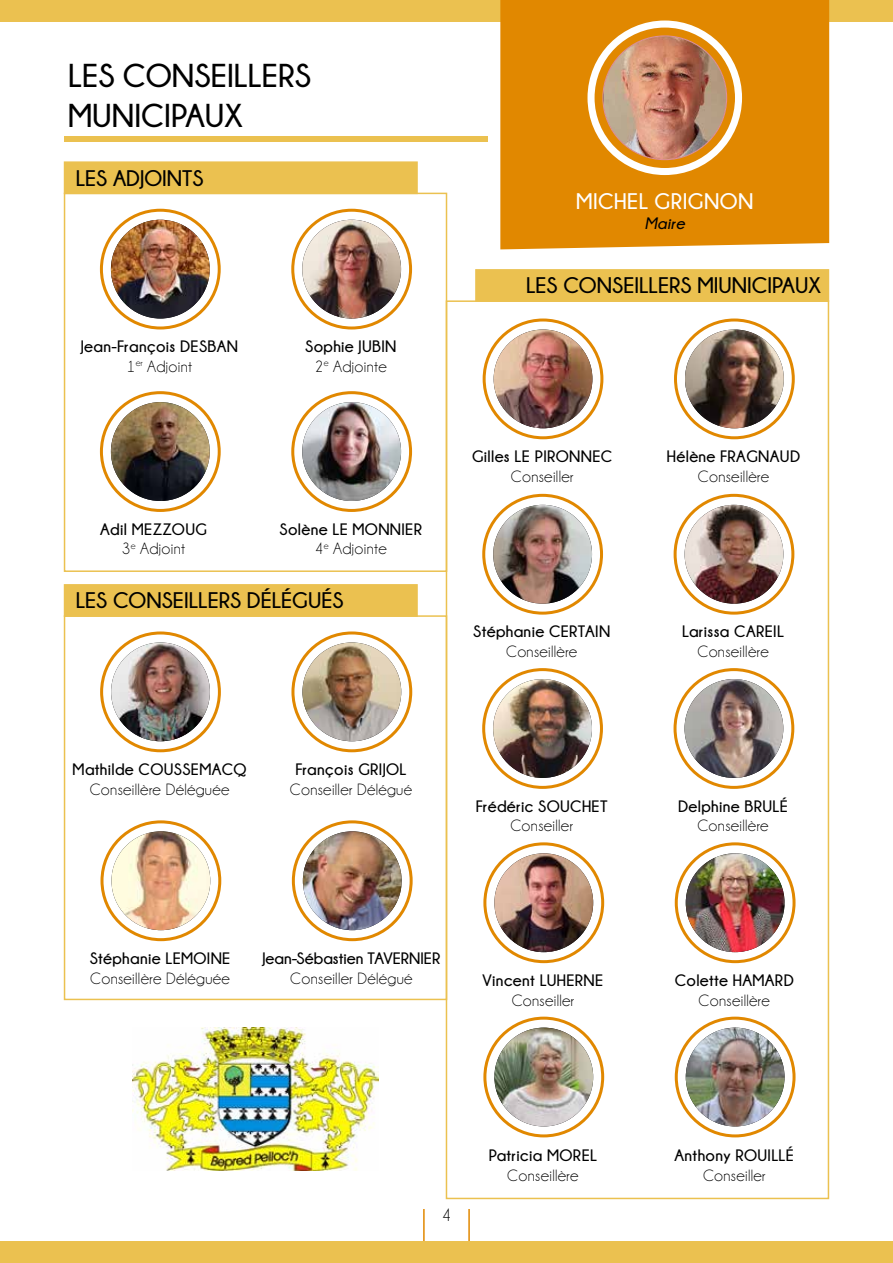
<style>
.page{position:relative;width:893px;height:1263px;background:#fff}
.page>*{position:absolute;margin:0;border:0;box-sizing:border-box;transform-origin:0 0}
.t1{font:700 33px/39.6px "Champagne&Limousines";color:#000}
.t2{font:700 22.5px "Champagne&Limousines";color:#000}
.t3{font:700 22.5px "Champagne&Limousines";letter-spacing:.02em;color:#fff}
.t4{font:18px "Champagne&Limousines";color:#000}
.t5{font:700 16.5px/19.8px "Champagne&Limousines";letter-spacing:.02em;color:#000;text-align:center}
.t6{font:16.5px "Champagne&Limousines";letter-spacing:.02em;color:#000}
.t7{font:700 16.5px "Champagne&Limousines";color:#000}
.t8{font:italic 700 16.5px "Champagne&Limousines";letter-spacing:.02em;color:#000}
.s1{font-weight:400}
</style>
<div class="page">
<div style="left:64px;top:136px;width:423px;height:6px;background:#ebc150"></div>
<hr style="left:423px;top:1209px;width:2px;height:54px;background:#e18800">
<hr style="left:468px;top:1209px;width:2px;height:54px;background:#e18800">
<div style="left:0;top:0;width:893px;height:21px;background:#ebc150"></div>
<div style="left:0;top:1242px;width:893px;height:21px;background:#ebc150"></div>
<div style="left:64px;top:161px;width:354px;height:33px;background:#ebc150;border:2px solid #ebc150"></div>
<div style="left:64px;top:584px;width:354px;height:33px;background:#ebc150;border:2px solid #ebc150"></div>
<div style="left:475px;top:269px;width:354px;height:33px;background:#ebc150;border:2px solid #ebc150"></div>
<img style="left:111px;top:220px;width:99px;height:98px;border-radius:49px">
<img style="left:111px;top:642px;width:99px;height:99px;border-radius:49px">
<img style="left:494px;top:329px;width:98px;height:99px;border-radius:49px">
<img style="left:493px;top:679px;width:99px;height:99px;border-radius:49px">
<img style="left:302px;top:220px;width:99px;height:98px;border-radius:49px">
<img style="left:302px;top:642px;width:99px;height:99px;border-radius:49px">
<img style="left:685px;top:329px;width:99px;height:99px;border-radius:49px">
<img style="left:684px;top:679px;width:99px;height:99px;border-radius:49px">
<img style="left:111px;top:402px;width:99px;height:99px;border-radius:49px">
<img style="left:111px;top:831px;width:99px;height:99px;border-radius:49px">
<img style="left:493px;top:505px;width:99px;height:99px;border-radius:49px">
<img style="left:494px;top:853px;width:99px;height:99px;border-radius:49px">
<img style="left:494px;top:1028px;width:99px;height:98px;border-radius:49px">
<img style="left:302px;top:402px;width:99px;height:99px;border-radius:49px">
<img style="left:303px;top:831px;width:99px;height:99px;border-radius:49px">
<img style="left:685px;top:505px;width:98px;height:99px;border-radius:49px">
<img style="left:686px;top:853px;width:98px;height:99px;border-radius:49px">
<img style="left:686px;top:1028px;width:98px;height:98px;border-radius:49px">
<div style="left:100px;top:209px;width:121px;height:120px;border:3px solid #e18800;border-radius:50%"></div>
<div style="left:100px;top:631px;width:121px;height:121px;border:3px solid #e18800;border-radius:50%"></div>
<div style="left:483px;top:318px;width:120px;height:121px;border:3px solid #e18800;border-radius:50%"></div>
<div style="left:482px;top:668px;width:121px;height:121px;border:3px solid #e18800;border-radius:50%"></div>
<div style="left:291px;top:209px;width:121px;height:120px;border:3px solid #e18800;border-radius:50%"></div>
<div style="left:291px;top:631px;width:121px;height:121px;border:3px solid #e18800;border-radius:50%"></div>
<div style="left:674px;top:318px;width:121px;height:121px;border:3px solid #e18800;border-radius:50%"></div>
<div style="left:673px;top:668px;width:121px;height:121px;border:3px solid #e18800;border-radius:50%"></div>
<div style="left:100px;top:391px;width:121px;height:121px;border:3px solid #e18800;border-radius:50%"></div>
<div style="left:100px;top:820px;width:121px;height:121px;border:3px solid #e18800;border-radius:50%"></div>
<div style="left:482px;top:494px;width:121px;height:121px;border:3px solid #e18800;border-radius:50%"></div>
<div style="left:483px;top:842px;width:121px;height:121px;border:3px solid #e18800;border-radius:50%"></div>
<div style="left:483px;top:1017px;width:121px;height:120px;border:3px solid #e18800;border-radius:50%"></div>
<div style="left:291px;top:391px;width:121px;height:121px;border:3px solid #e18800;border-radius:50%"></div>
<div style="left:292px;top:820px;width:121px;height:121px;border:3px solid #e18800;border-radius:50%"></div>
<div style="left:674px;top:494px;width:120px;height:121px;border:3px solid #e18800;border-radius:50%"></div>
<div style="left:675px;top:842px;width:120px;height:121px;border:3px solid #e18800;border-radius:50%"></div>
<div style="left:675px;top:1017px;width:120px;height:120px;border:3px solid #e18800;border-radius:50%"></div>
<div style="left:500px;top:0;width:329px;height:249px;background:#e18800"></div>
<img style="left:603px;top:36px;width:124px;height:124px">
<div style="left:587px;top:21px;width:155px;height:154px;border:7px solid #fff;border-radius:50%"></div>
<div style="left:64px;top:193px;width:383px;height:379px;border:2px solid #ebc150"></div>
<div style="left:446px;top:300px;width:383px;height:899px;border:2px solid #ebc150"></div>
<div style="left:64px;top:615px;width:383px;height:385px;border:2px solid #ebc150"></div>
<img style="left:133px;top:1028px;width:246px;height:142px">
<h1 class="t1" style="left:68px;top:55px;width:244px">LES CONSEILLERS<br>MUNICIPAUX</h1>
<h2 class="t2" style="left:76px;top:165px;width:130px">LES ADJOINTS</h2>
<p class="t5" style="left:81px;top:336px;width:159px">Jean-François DESBAN<br><span class="s1">1</span><sup>er</sup> <span class="s1">Adjoint</span></p>
<p class="t5" style="left:305px;top:336px;width:93px">Sophie JUBIN<br><span class="s1">2</span><sup>e</sup> <span class="s1">Adjointe</span></p>
<p class="t5" style="left:100px;top:519px;width:108px">Adil MEZZOUG<br><span class="s1">3</span><sup>e</sup> <span class="s1">Adjoint</span></p>
<p class="t5" style="left:279px;top:519px;width:144px">Solène LE MONNIER<br><span class="s1">4</span><sup>e</sup> <span class="s1">Adjointe</span></p>
<h2 class="t2" style="left:76px;top:588px;width:269px">LES CONSEILLERS DÉLÉGUÉS</h2>
<p class="t5" style="left:73px;top:759px;width:176px">Mathilde COUSSEMACQ</p>
<p class="t6" style="left:90px;top:781px;width:141px">Conseillère Déléguée</p>
<p class="t5" style="left:295px;top:759px;width:113px">François GRIJOL</p>
<p class="t6" style="left:290px;top:781px;width:124px">Conseiller Délégué</p>
<h2 class="t3" style="left:576px;top:189px;width:179px">MICHEL GRIGNON</h2>
<p class="t8" style="left:645px;top:214px;width:41px">Maire</p>
<h2 class="t2" style="left:526px;top:273px;width:296px">LES CONSEILLERS MIUNICIPAUX</h2>
<p class="t5" style="left:472px;top:446px;width:142px">Gilles LE PIRONNEC</p>
<p class="t6" style="left:511px;top:468px;width:64px">Conseiller</p>
<p class="t5" style="left:667px;top:446px;width:135px">Hélène FRAGNAUD</p>
<p class="t6" style="left:698px;top:468px;width:73px">Conseillère</p>
<p class="t5" style="left:473px;top:621px;width:139px">Stéphanie CERTAIN</p>
<p class="t6" style="left:506px;top:643px;width:73px">Conseillère</p>
<p class="t5" style="left:476px;top:796px;width:133px">Frédéric SOUCHET</p>
<p class="t6" style="left:510px;top:817px;width:64px">Conseiller</p>
<p class="t5" style="left:682px;top:621px;width:103px">Larissa CAREIL</p>
<p class="t6" style="left:697px;top:643px;width:73px">Conseillère</p>
<p class="t5" style="left:678px;top:796px;width:111px">Delphine BRULÉ</p>
<p class="t6" style="left:697px;top:817px;width:73px">Conseillère</p>
<p class="t5" style="left:90px;top:948px;width:142px">Stéphanie LEMOINE</p>
<p class="t6" style="left:90px;top:970px;width:141px">Conseillère Déléguée</p>
<p class="t7" style="left:262px;top:949px;width:180px">Jean-Sébastien TAVERNIER</p>
<p class="t6" style="left:290px;top:970px;width:124px">Conseiller Délégué</p>
<p class="t5" style="left:483px;top:970px;width:122px">Vincent LUHERNE</p>
<p class="t6" style="left:512px;top:992px;width:64px">Conseiller</p>
<p class="t5" style="left:675px;top:970px;width:120px">Colette HAMARD</p>
<p class="t6" style="left:699px;top:992px;width:73px">Conseillère</p>
<p class="t4" style="left:442px;top:1206px;width:11px">4</p>
<p class="t5" style="left:489px;top:1145px;width:110px">Patricia MOREL</p>
<p class="t6" style="left:507px;top:1167px;width:73px">Conseillère</p>
<p class="t5" style="left:674px;top:1145px;width:121px">Anthony ROUILLÉ</p>
<p class="t6" style="left:703px;top:1167px;width:64px">Conseiller</p>
</div>
